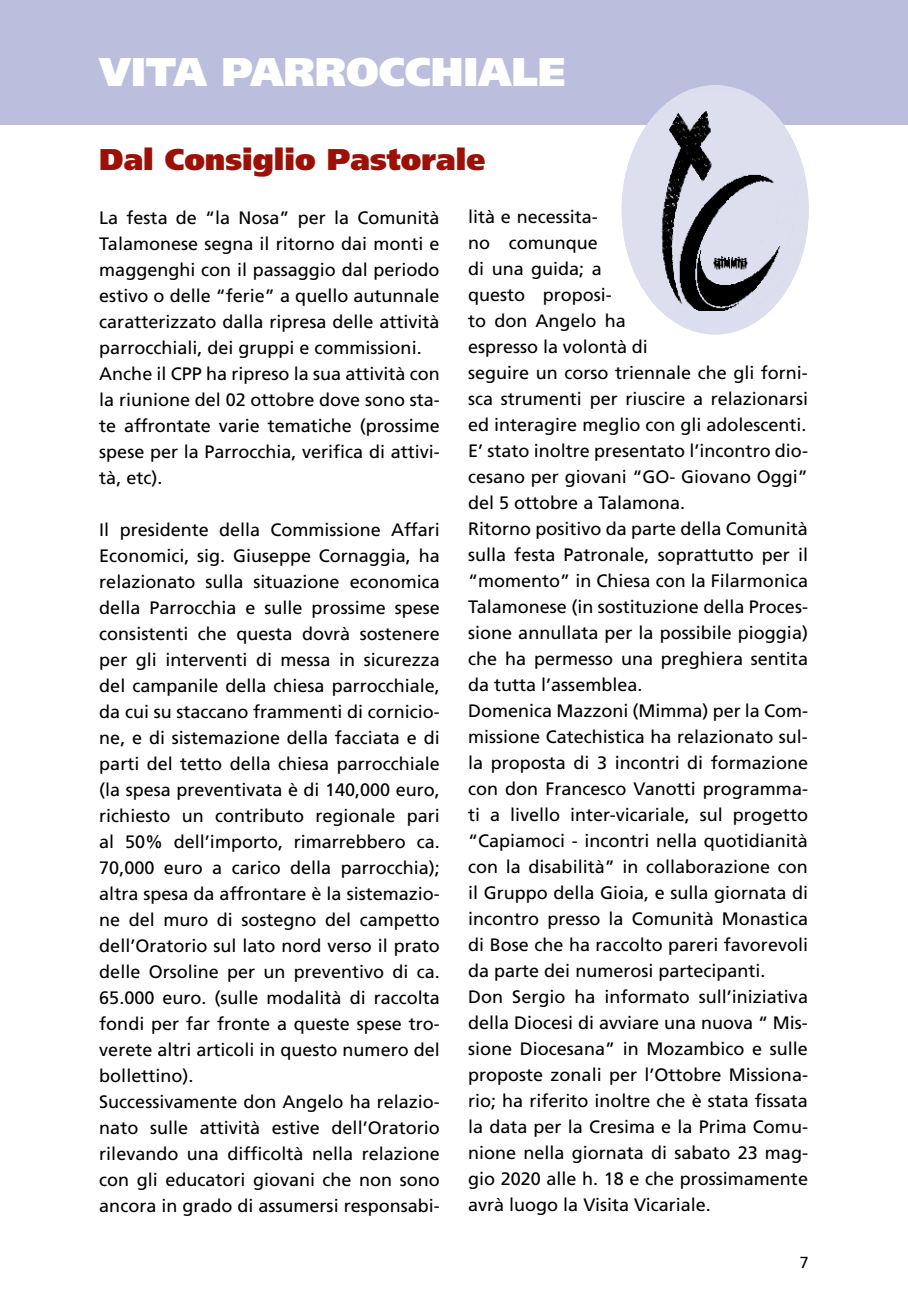
<style>
.page{position:relative;width:908px;height:1304px;background:#fff}
.page>*{position:absolute;margin:0;border:0;box-sizing:border-box;transform-origin:0 0}
.t1{font:900 40px "Frutiger";color:#fff}
.t2{font:900 30px "Frutiger";color:#9c1006}
.t3{font:18px/26px "Frutiger";color:#000}
.t4{font:16px "Frutiger";color:#000}
</style>
<div class="page">
<div style="left:0;top:0;width:907px;height:125px;background:#bbbedc"></div>
<div style="left:621px;top:85px;width:187px;height:250px;background:#dcddee;border-radius:50%"></div>
<img style="left:621px;top:89px;width:187px;height:222px">
<h1 class="t1" style="left:99px;top:48px;width:467px">vita parrocc hiale</h1>
<h2 class="t2" style="left:99px;top:141px;width:387px">Dal Consiglio Pastorale</h2>
<p class="t3" style="left:99px;top:204px;width:342px">La festa de “la Nosa” per la Comunità Talamonese segna il ritorno dai monti e maggenghi con il passaggio dal periodo estivo o delle “ferie” a quello autunnale caratterizzato dalla ripresa delle attività parrocchiali, dei gruppi e commissioni.<br>Anche il CPP</p>
<p class="t3" style="left:99px;top:360px;width:342px;text-align:justify;text-indent:107px">ha ripreso la sua attività con la riunione del 02 ottobre dove sono sta&shy;te affrontate varie tematiche (prossime spese per la Parrocchia, verifica di attivi&shy;tà, etc).</p>
<p class="t3" style="left:99px;top:516px;width:342px">I l presidente della Commissione Affari Economici, sig. Giuseppe Cornaggia, ha relazionato sulla situazione economica della Parrocchia e sulle prossime spese consistenti che questa dovrà sostenere per gli interventi di messa in sicurezza del campanile della chiesa parrocchiale, da cui su staccano frammenti di cornicio&shy;ne, e di sistemazione della facciata e di parti del tetto della chiesa parrocchiale (la spesa preventivata è di 140,000 euro, richiesto un contributo regionale pari al 50% dell’importo, rimarrebbero ca.<br>70,000 euro a carico della parrocchia); altra spesa da affrontare è la sistemazio&shy;ne del muro di sostegno del campetto dell’Oratorio sul lato nord verso il prato delle Orsoline per un preventivo di ca.<br>65.000 euro. (sulle modalità di raccolta fondi per far fronte a queste spese tro&shy;verete altri articoli in questo numero del bollettino).<br>Successivamente don Angelo ha relazio&shy;nato sulle attività estive dell’Oratorio rilevando una difficoltà nella relazione con gli educatori giovani che non sono ancora in grado di assumersi responsabi-</p>
<p class="t3" style="left:468px;top:204px;width:341px">lità e necessita-<br>no comunque<br>di una guida; a<br>questo proposi-<br>to don Angelo ha<br>espresso la volontà di<br>seguire un corso triennale che gli forni&shy;sca strumenti per riuscire a relazionarsi ed interagire meglio con gli adolescenti.<br>E ’ stato inoltre presentato l’incontro dio&shy;cesano per giovani “GO- Giovano Oggi” del 5 ottobre a Talamona.<br>Ritorno positivo da parte della Comunità sulla festa Patronale, soprattutto per il “momento” in Chiesa con la Filarmonica Talamonese (in sostituzione della Proces&shy;sione annullata per la possibile pioggia) che ha permesso una preghiera sentita da tutta l’assemblea.<br>Domenica Mazzoni (M imma) per la Com&shy;missione Catechistica ha relazionato sul&shy;la proposta di 3 incontri di formazione con don Francesco Vanotti programma&shy;ti a livello inter-vicariale, sul progetto “Capiamoci - incontri nella quotidianità con la disabilità” in collaborazione con il Gruppo della Gioia, e sulla giornata di incontro presso la Comunità Monastica di Bose che ha raccolto pareri favorevoli da parte dei numerosi partecipanti.<br>Don Sergio ha informato sull’iniziativa della Diocesi di avviare una nuova “ M is&shy;sione Diocesana” in Mozambico e sulle proposte zonali per l’Ottobre M issiona&shy;rio; ha riferito inoltre che è stata fissata la data per la Cresima e la Prima Comu&shy;nione nella giornata di sabato 23 mag&shy;gio 2020 alle h. 18 e che prossimamente avrà luogo la Visita Vicariale.</p>
<p class="t4" style="left:799px;top:1253px;width:10px">7</p>
</div>
